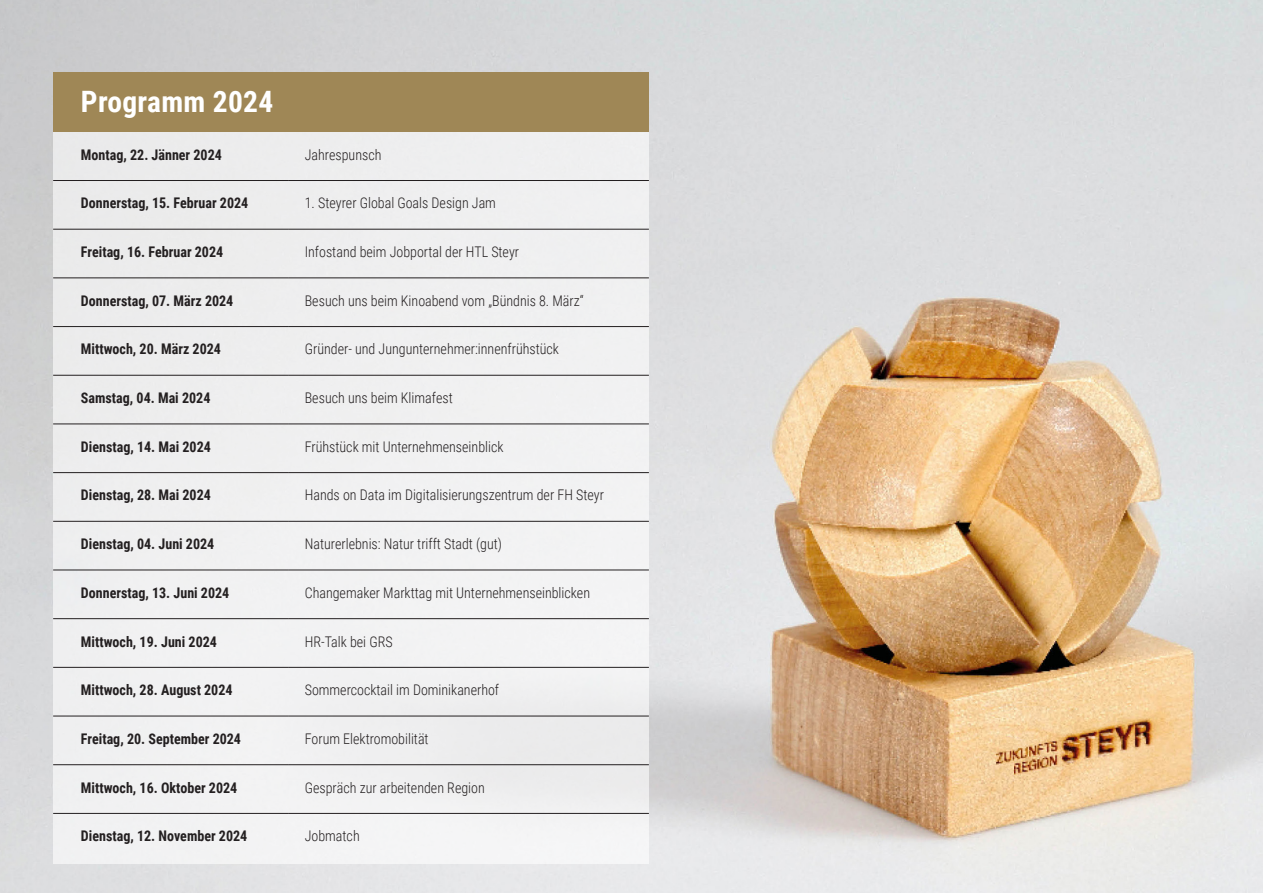
<style>
.page{position:relative;width:1263px;height:893px;background:#fff}
.page>*{position:absolute;margin:0;border:0;box-sizing:border-box;transform-origin:0 0}
.t1{font:700 29.4px "Roboto Condensed";letter-spacing:.01em;color:#fff}
.t2{font:300 14.7px "Roboto Condensed";color:#231f20;scale:.96 1}
.t3{font:700 14.7px "Roboto Condensed";color:#231f20;scale:.96 1}
</style>
<div class="page">
<img style="left:0;top:0;width:1263px;height:893px">
<div style="left:53px;top:132px;width:596px;height:731px;background:#f0f0f1"></div>
<hr style="left:53px;top:180px;width:236px;height:1px;background:#231f20">
<hr style="left:289px;top:180px;width:360px;height:1px;background:#231f20">
<hr style="left:53px;top:229px;width:236px;height:1px;background:#231f20">
<hr style="left:289px;top:229px;width:360px;height:1px;background:#231f20">
<hr style="left:53px;top:278px;width:236px;height:1px;background:#231f20">
<hr style="left:289px;top:278px;width:360px;height:1px;background:#231f20">
<hr style="left:53px;top:326px;width:236px;height:1px;background:#231f20">
<hr style="left:289px;top:326px;width:360px;height:1px;background:#231f20">
<hr style="left:53px;top:375px;width:236px;height:1px;background:#231f20">
<hr style="left:289px;top:375px;width:360px;height:1px;background:#231f20">
<hr style="left:53px;top:424px;width:236px;height:1px;background:#231f20">
<hr style="left:289px;top:424px;width:360px;height:1px;background:#231f20">
<hr style="left:53px;top:472px;width:236px;height:1px;background:#231f20">
<hr style="left:289px;top:472px;width:360px;height:1px;background:#231f20">
<hr style="left:53px;top:521px;width:236px;height:1px;background:#231f20">
<hr style="left:289px;top:521px;width:360px;height:1px;background:#231f20">
<hr style="left:53px;top:570px;width:236px;height:1px;background:#231f20">
<hr style="left:289px;top:570px;width:360px;height:1px;background:#231f20">
<hr style="left:53px;top:618px;width:236px;height:1px;background:#231f20">
<hr style="left:289px;top:618px;width:360px;height:1px;background:#231f20">
<hr style="left:53px;top:667px;width:236px;height:1px;background:#231f20">
<hr style="left:289px;top:667px;width:360px;height:1px;background:#231f20">
<hr style="left:53px;top:716px;width:236px;height:1px;background:#231f20">
<hr style="left:289px;top:716px;width:360px;height:1px;background:#231f20">
<hr style="left:53px;top:764px;width:236px;height:1px;background:#231f20">
<hr style="left:289px;top:764px;width:360px;height:1px;background:#231f20">
<hr style="left:53px;top:813px;width:236px;height:1px;background:#231f20">
<hr style="left:289px;top:813px;width:360px;height:1px;background:#231f20">
<div style="left:53px;top:72px;width:596px;height:60px;background:#9f8756"></div>
<p class="t1" style="left:81px;top:81px;width:194px">Programm 2024</p>
<p class="t3" style="left:81px;top:144px;width:148px">Montag, 22. Jänner 2024</p>
<p class="t2" style="left:305px;top:144px;width:81px">Jahrespunsch</p>
<p class="t3" style="left:81px;top:193px;width:176px">Donnerstag, 15. Februar 2024</p>
<p class="t2" style="left:305px;top:193px;width:201px">1. Steyrer Global Goals Design Jam</p>
<p class="t3" style="left:81px;top:242px;width:150px">Freitag, 16. Februar 2024</p>
<p class="t2" style="left:305px;top:242px;width:225px">Infostand beim Jobportal der HTL Steyr</p>
<p class="t3" style="left:81px;top:290px;width:160px">Donnerstag, 07. März 2024</p>
<p class="t2" style="left:305px;top:290px;width:292px">Besuch uns beim Kinoabend vom „Bündnis 8. März“</p>
<p class="t3" style="left:81px;top:339px;width:147px">Mittwoch, 20. März 2024</p>
<p class="t2" style="left:305px;top:339px;width:266px">Gründer- und Jungunternehmer:innenfrühstück</p>
<p class="t3" style="left:81px;top:388px;width:136px">Samstag, 04. Mai 2024</p>
<p class="t2" style="left:305px;top:388px;width:156px">Besuch uns beim Klimafest</p>
<p class="t3" style="left:81px;top:436px;width:137px">Dienstag, 14. Mai 2024</p>
<p class="t2" style="left:305px;top:436px;width:208px">Frühstück mit Unternehmenseinblick</p>
<p class="t3" style="left:81px;top:485px;width:137px">Dienstag, 28. Mai 2024</p>
<p class="t2" style="left:305px;top:485px;width:313px">Hands on Data im Digitalisierungszentrum der FH Steyr</p>
<p class="t3" style="left:81px;top:534px;width:140px">Dienstag, 04. Juni 2024</p>
<p class="t2" style="left:305px;top:534px;width:207px">Naturerlebnis: Natur trifft Stadt (gut)</p>
<p class="t3" style="left:81px;top:582px;width:156px">Donnerstag, 13. Juni 2024</p>
<p class="t2" style="left:305px;top:582px;width:299px">Changemaker Markttag mit Unternehmenseinblicken</p>
<p class="t3" style="left:81px;top:631px;width:143px">Mittwoch, 19. Juni 2024</p>
<p class="t2" style="left:305px;top:631px;width:93px">HR-Talk bei GRS</p>
<p class="t3" style="left:81px;top:680px;width:159px">Mittwoch, 28. August 2024</p>
<p class="t2" style="left:305px;top:680px;width:204px">Sommercocktail im Dominikanerhof</p>
<p class="t3" style="left:81px;top:728px;width:168px">Freitag, 20. September 2024</p>
<p class="t2" style="left:305px;top:728px;width:131px">Forum Elektromobilität</p>
<p class="t3" style="left:81px;top:777px;width:164px">Mittwoch, 16. Oktober 2024</p>
<p class="t2" style="left:305px;top:777px;width:189px">Gespräch zur arbeitenden Region</p>
<p class="t3" style="left:81px;top:826px;width:175px">Dienstag, 12. November 2024</p>
<p class="t2" style="left:305px;top:826px;width:59px">Jobmatch</p>
</div>
